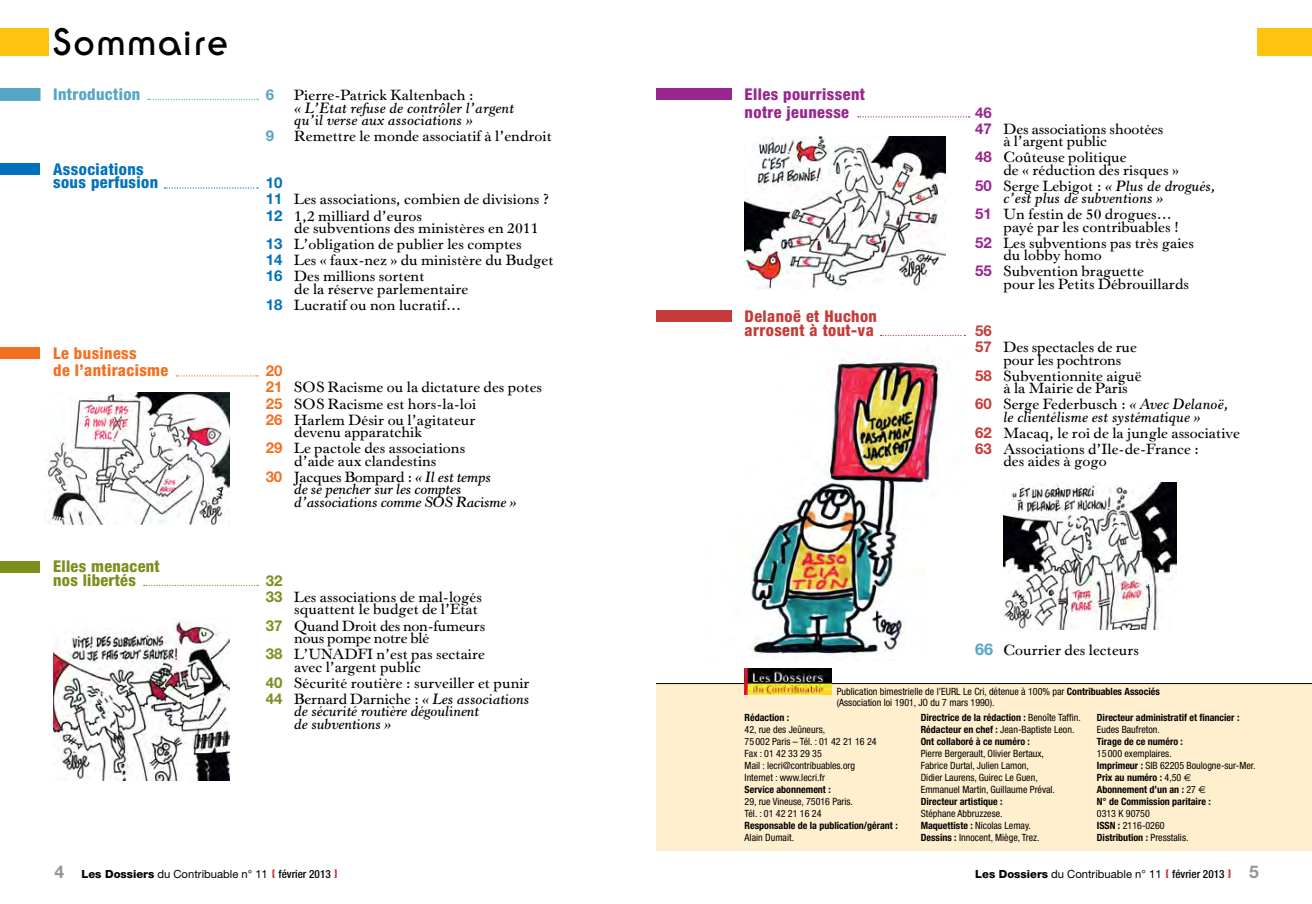
<style>
.page{position:relative;width:1312px;height:904px;background:#fff}
.page>*{position:absolute;margin:0;border:0;box-sizing:border-box;transform-origin:0 0}
.t1{font:37.5px "Ronda IT Cby BT";letter-spacing:.05em;color:#000}
.t2{font:700 17.5px "Helvetica Neue LT Std";color:#939598}
.t3{font:800 condensed 16.25px/13.8px "Helvetica Neue LT Std";letter-spacing:.025em;color:#c63b39}
.t4{font:800 condensed 16.25px/17.2px "Helvetica Neue LT Std";letter-spacing:.025em;color:#9a258f}
.t5{font:800 condensed 16.25px/13.8px "Helvetica Neue LT Std";letter-spacing:.025em;color:#0071bc}
.t6{font:800 condensed 16.25px/17.2px "Helvetica Neue LT Std";letter-spacing:.025em;color:#f37021}
.t7{font:800 condensed 16.25px/13.8px "Helvetica Neue LT Std";letter-spacing:.02em;color:#7b8f1c}
.t8{font:800 condensed 16.25px "Helvetica Neue LT Std";letter-spacing:.025em;color:#57a5c4}
.t9{font:600 15px/16px "Horley Old Style";color:#000}
.t10{font:italic 600 15px/12.5px "Horley Old Style";letter-spacing:-.01em;color:#000}
.t11{font:600 15px/16px "Horley Old Style";letter-spacing:-.02em;color:#000}
.t12{font:700 15px "Helvetica Neue LT Std";color:#57a5c4}
.t13{font:11.25px "Helvetica Neue LT Std";color:#000}
.t14{font:condensed 10px/12px "Helvetica Neue LT Std";color:#000}
.t15{font:700 condensed 10px/12px "Helvetica Neue LT Std";color:#000}
.s1{font-style:normal}
.s2{font-family:"Helvetica Neue LT Std";font-weight:700;color:#0071bc}
.s3{font-family:"Helvetica Neue LT Std";font-weight:700;color:#f37021}
.s4{font-style:italic}
.s5{font-family:"Helvetica Neue LT Std";font-weight:700;color:#7b8f1c}
.s6{font-family:"Helvetica Neue LT Std";font-weight:700;color:#9a258f}
.s7{font-family:"Helvetica Neue LT Std";font-weight:700;font-style:normal;color:#9a258f}
.s8{font-family:"Helvetica Neue LT Std";font-weight:700;color:#c63b39}
.s9{font-family:"Helvetica Neue LT Std";font-weight:700;font-size:16.25px;color:#57a5c4}
.s10{font-weight:700}
.s11{font-weight:400}
.s12{font-family:"Euro Sans Std";font-weight:400;font-stretch:normal}
.s13{font-weight:800}
.s14{font-weight:500;font-stretch:condensed}
</style>
<div class="page">
<img style="left:750px;top:334px;width:215px;height:322px">
<div style="left:0;top:28px;width:48px;height:28px;background:#ffc20e"></div>
<div style="left:1257px;top:28px;width:54px;height:28px;background:#ffc20e"></div>
<div style="left:656px;top:683px;width:655px;height:167px;background:#ffefcf"></div>
<hr style="left:656px;top:683px;width:655px;height:1px;background:#000">
<img style="left:744px;top:668px;width:86px;height:26px">
<div style="left:656px;top:89px;width:75px;height:11px;background:#9a258f"></div>
<svg style="left:0;top:88px;width:40px;height:13px"></svg>
<svg style="left:148px;top:99px;width:110px;height:1px"></svg>
<svg style="left:857px;top:116px;width:112px;height:1px"></svg>
<div style="left:656px;top:310px;width:75px;height:12px;background:#c63b39"></div>
<svg style="left:880px;top:335px;width:85px;height:1px"></svg>
<div style="left:0;top:163px;width:40px;height:12px;background:#0071bc"></div>
<svg style="left:164px;top:187px;width:94px;height:2px"></svg>
<div style="left:0;top:347px;width:40px;height:12px;background:#f37021"></div>
<svg style="left:176px;top:375px;width:82px;height:1px"></svg>
<div style="left:0;top:561px;width:40px;height:11px;background:#7b8f1c"></div>
<svg style="left:144px;top:585px;width:114px;height:1px"></svg>
<img style="left:45px;top:392px;width:184px;height:132px">
<img style="left:53px;top:620px;width:176px;height:160px">
<img style="left:744px;top:136px;width:200px;height:153px">
<img style="left:1003px;top:482px;width:173px;height:148px">
<p class="t1" style="left:53px;top:19px;width:176px">Sommaire</p>
<p class="t8" style="left:53px;top:84px;width:89px">Introduction</p>
<p class="t12" style="left:266px;top:86px;width:10px">6</p>
<p class="t10" style="left:294px;top:89px;width:221px"><span class="s1">Pierre-Patrick Kaltenbach :<br></span>« L’Etat refuse de contrôler l’argent qu’il verse aux associations »</p>
<p class="t12" style="left:266px;top:127px;width:10px">9</p>
<p class="t9" style="left:294px;top:128px;width:259px">Remettre le monde associatif à l’endroit</p>
<p class="t5" style="left:53px;top:162px;width:106px">Associations sous perfusion</p>
<p class="t9" style="left:266px;top:175px;width:285px"><span class="s2">10<br>11</span> Les associations, combien de divisions ?<br><span class="s2">12</span> 1,2 milliard d’euros</p>
<p class="t9" style="left:266px;top:220px;width:289px;text-indent:28px">de subventions des ministères en 2011<br><span class="s2">13</span> L’obligation de publier les comptes<br><span class="s2">14</span> Les « faux-nez » du ministère du Budget <span class="s2">16</span> Des millions sortent</p>
<p class="t9" style="left:266px;top:281px;width:204px;text-indent:28px">de la réserve parlementaire<br><span class="s2">18</span> Lucratif ou non lucratif…</p>
<p class="t6" style="left:53px;top:344px;width:117px">Le business<br>de l’antiracisme</p>
<p class="t7" style="left:53px;top:559px;width:108px">Elles menacent nos libertés</p>
<p class="t9" style="left:266px;top:363px;width:278px"><span class="s3">20<br>21</span> SOS Racisme ou la dictature des potes<br><span class="s3">25</span> SOS Racisme est hors-la-loi<br><span class="s3">26</span> Harlem Désir ou l’agitateur</p>
<p class="t9" style="left:266px;top:424px;width:201px;text-indent:28px">devenu apparatchik<br><span class="s3">29</span> Le pactole des associations</p>
<p class="t9" style="left:266px;top:452px;width:226px;text-indent:28px">d’aide aux clandestins<br><span class="s3">30</span> Jacques Bompard : <span class="s4">« Il est temps</span></p>
<p class="t10" style="left:294px;top:483px;width:224px">de se pencher sur les comptes d’associations comme SOS Racisme »</p>
<p class="t9" style="left:266px;top:573px;width:217px"><span class="s5">32<br>33</span> Les associations de mal-logés</p>
<p class="t11" style="left:266px;top:601px;width:221px;text-indent:28px">squattent le budget de l’Etat<br><span class="s5">37</span> Quand Droit des non-fumeurs</p>
<p class="t9" style="left:266px;top:630px;width:220px;text-indent:28px">nous pompe notre blé<br><span class="s5">38</span> L’UNADFI n’est pas sectaire</p>
<p class="t9" style="left:266px;top:658px;width:265px;text-indent:28px">avec l’argent public<br><span class="s5">40</span> Sécurité routière : surveiller et punir<br><span class="s5">44</span> Bernard Darniche : <span class="s4">« Les associations</span></p>
<p class="t10" style="left:294px;top:705px;width:186px">de sécurité routière dégoulinent de subventions »</p>
<p class="t4" style="left:744px;top:86px;width:122px">Elles pourrissent notre jeunesse</p>
<p class="t3" style="left:744px;top:309px;width:134px">Delanoë et Huchon arrosent à tout-va</p>
<p class="t9" style="left:974px;top:105px;width:190px"><span class="s6">46<br>47</span> Des associations shootées</p>
<p class="t9" style="left:974px;top:133px;width:153px;text-align:center">à l’argent public<br><span class="s6">48</span> Coûteuse politique</p>
<p class="t9" style="left:974px;top:162px;width:242px;text-align:center">de « réduction des risques »<br><span class="s6">50</span> Serge Lebigot : <span class="s4">« Plus de drogués,</span></p>
<p class="t10" style="left:974px;top:190px;width:198px;line-height:16px;text-indent:28px">c’est plus de subventions »<br><span class="s7">51</span> <span class="s1">Un festin de 50 drogues…</span></p>
<p class="t9" style="left:974px;top:219px;width:220px;text-indent:28px">payé par les contribuables !<br><span class="s6">52</span> Les subventions pas très gaies</p>
<p class="t9" style="left:974px;top:247px;width:170px;text-indent:28px">du lobby homo<br><span class="s6">55</span> Subvention braguette</p>
<p class="t9" style="left:1003px;top:276px;width:187px">pour les Petits Débrouillards</p>
<p class="t9" style="left:974px;top:323px;width:163px"><span class="s8">56<br>57</span> Des spectacles de rue</p>
<p class="t9" style="left:974px;top:351px;width:168px;text-align:center">pour les pochtrons<br><span class="s8">58</span> Subventionnite aiguë</p>
<p class="t9" style="left:974px;top:380px;width:255px;text-indent:28px">à la Mairie de Paris<br><span class="s8">60</span> Serge Federbusch : <span class="s4">« Avec Delanoë,</span></p>
<p class="t9" style="left:974px;top:408px;width:266px;text-indent:28px"><span class="s4">le clientélisme est systématique »<br></span><span class="s8">62</span> Macaq, le roi de la jungle associative<br><span class="s8">63</span> Associations d’Ile-de-France :</p>
<p class="t9" style="left:1003px;top:453px;width:105px">des aides à gogo</p>
<p class="t9" style="left:974px;top:642px;width:165px"><span class="s9">66</span> Courrier des lecteurs</p>
<p class="t14" style="left:836px;top:685px;width:324px;line-height:11.2px">Publication bimestrielle de l’EURL Le Cri, détenue à 100% par <span class="s10">Contribuables Associés </span>(Association loi 1901, JO du 7 mars 1990).</p>
<p class="t14" style="left:744px;top:711px;width:154px"><span class="s10">Rédaction :<br></span>42, rue des Jeûneurs,<br>75 002 Paris – Tél. : 01 42 21 16 24<br>Fax : 01 42 33 29 35<br>Mail : lecri@contribuables.org<br>Internet : www.lecri.fr<br><span class="s10">Service abonnement :<br></span>29, rue Vineuse, 75016 Paris.<br>Tél. : 01 42 21 16 24<br><span class="s10">Responsable de la publication/gérant :<br></span>Alain Dumait.</p>
<p class="t14" style="left:920px;top:711px;width:161px"><span class="s10">Directrice de la rédaction :</span> Benoîte Taffin.<br><span class="s10">Rédacteur en chef :</span> Jean-Baptiste Leon.<br><span class="s10">Ont collaboré à ce numéro :<br></span>Pierre Bergerault, Olivier Bertaux,<br>Fabrice Durtal, Julien Lamon,<br>Didier Laurens, Guirec Le Guen,<br>Emmanuel Martin, Guillaume Préval.<br><span class="s10">Directeur artistique :<br></span>Stéphane Abbruzzese.<br><span class="s10">Maquettiste :</span> Nicolas Lemay.<br><span class="s10">Dessins :</span> Innocent, Miège, Trez.</p>
<p class="t15" style="left:1096px;top:711px;width:160px">Directeur administratif et financier :<br><span class="s11">Eudes Baufreton.<br></span>Tirage de ce numéro :<br><span class="s11">15 000 exemplaires.<br></span>Imprimeur : <span class="s11">SIB 62205 Boulogne-sur-Mer.<br></span>Prix au numéro : <span class="s11">4,50</span> <span class="s12">€<br></span>Abonnement d’un an : <span class="s11">27</span> <span class="s12">€<br></span>N° de Commission paritaire :<br><span class="s11">0313 K 90750<br></span>ISSN : <span class="s11">2116-0260<br></span>Distribution : <span class="s11">Presstalis.</span></p>
<p class="t2" style="left:54px;top:860px;width:11px">4</p>
<p class="t13" style="left:82px;top:867px;width:251px"><span class="s13">Les Dossiers</span> du Contribuable n° 11 <span class="s14">février 2013</span></p>
<p class="t13" style="left:975px;top:867px;width:251px"><span class="s13">Les Dossiers</span> du Contribuable n° 11 <span class="s14">février 2013</span></p>
<p class="t2" style="left:1248px;top:860px;width:11px">5</p>
</div>
